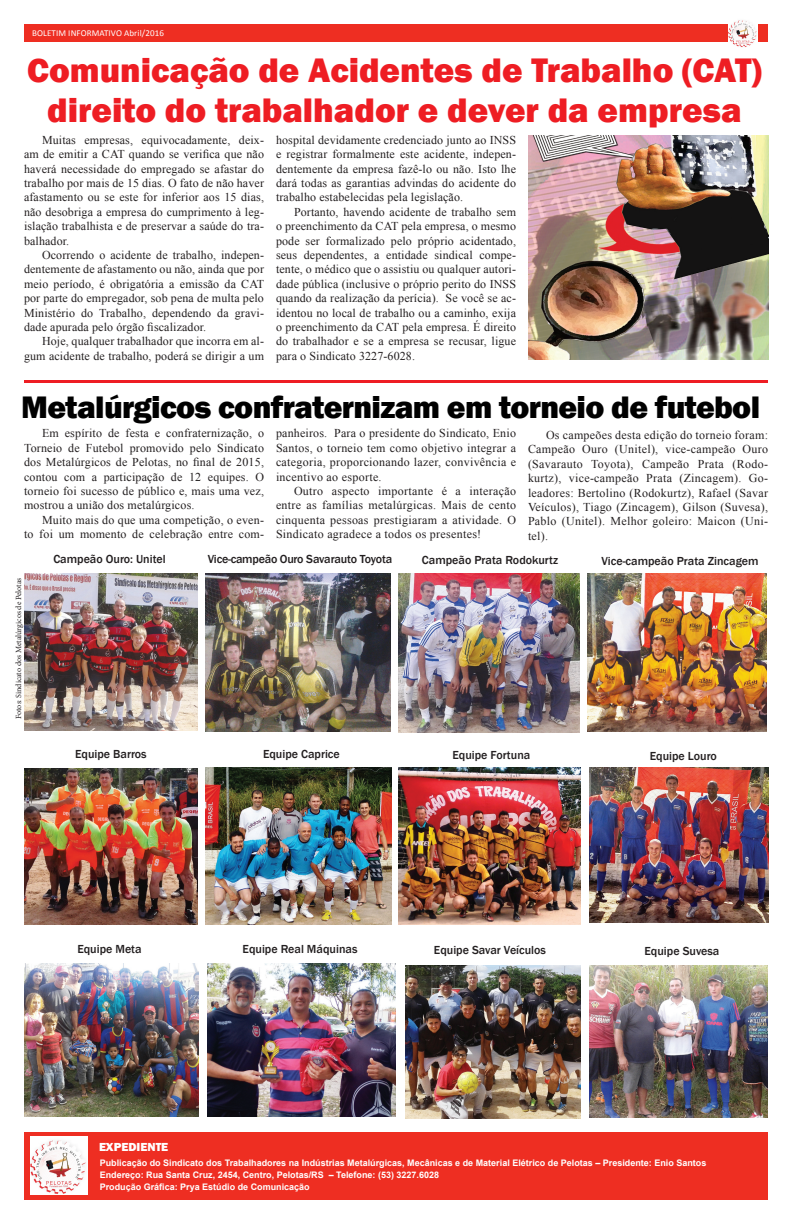
<style>
.page{position:relative;width:792px;height:1224px;background:#fff}
.page>*{position:absolute;margin:0;border:0;box-sizing:border-box;transform-origin:0 0}
.t1{font:800 35px "Franklin Gothic";color:#ee1d23}
.t2{font:800 32px "Franklin Gothic";letter-spacing:-.02em;color:#000}
.t3{font:12px/14.4px "Times New Roman";letter-spacing:.01em;color:#231f20;text-align:justify}
.t4{font:500 12px "Franklin Gothic";color:#231f20}
.t5{font:500 12px "Franklin Gothic";letter-spacing:-.02em;color:#231f20}
.t6{font:800 12px "Franklin Gothic";color:#fff}
.t7{font:700 9px "Arial";color:#fff}
.t8{font:9px "Calibri";letter-spacing:.01em;color:#fff}
.t9{font:8px "Minion Pro";color:#231f20}
</style>
<div class="page">
<div style="left:24px;top:1132px;width:744px;height:68px;background:#ee2e22"></div>
<div style="left:24px;top:24px;width:744px;height:18px;background:#ee2e22"></div>
<img style="left:399px;top:574px;width:181px;height:158px">
<img style="left:205px;top:573px;width:186px;height:158px">
<img style="left:25px;top:573px;width:173px;height:158px">
<hr style="left:24px;top:380px;width:744px;height:3px;background:#ee1d23">
<img style="left:587px;top:573px;width:180px;height:159px">
<img style="left:528px;top:135px;width:241px;height:225px">
<img style="left:31px;top:1137px;width:57px;height:58px">
<img style="left:728px;top:20px;width:29px;height:27px">
<img style="left:24px;top:769px;width:174px;height:156px">
<img style="left:206px;top:767px;width:186px;height:158px">
<img style="left:589px;top:767px;width:179px;height:156px">
<img style="left:399px;top:768px;width:182px;height:157px">
<img style="left:25px;top:964px;width:173px;height:152px">
<img style="left:405px;top:965px;width:176px;height:153px">
<img style="left:589px;top:966px;width:179px;height:152px">
<img style="left:207px;top:963px;width:189px;height:154px">
<p class="t8" style="left:32px;top:27px;width:133px">BOLETIM INFORMATIVO Abril/2016</p>
<p class="t1" style="left:27px;top:48px;width:736px">Comunicação de Acidentes de Trabalho (CAT)</p>
<p class="t1" style="left:47px;top:88px;width:696px">direito do trabalhador e dever da empresa</p>
<p class="t3" style="left:24px;top:132px;width:242px;text-indent:18px">Muitas empresas, equivocadamente, deix&shy;am de emitir a CAT quando se verifica que não haverá necessidade do empregado se afastar do trabalho por mais de 15 dias. O fato de não haver afastamento ou se este for inferior aos 15 dias, não desobriga a empresa do cumprimento à leg&shy;islação trabalhista e de preservar a saúde do tra&shy;balhador.</p>
<p class="t3" style="left:24px;top:248px;width:242px;text-indent:18px">Ocorrendo o acidente de trabalho, indepen&shy;dentemente de afastamento ou não, ainda que por meio período, é obrigatória a emissão da CAT por parte do empregador, sob pena de multa pelo Ministério do Trabalho, dependendo da gravi&shy;dade apurada pelo órgão fiscalizador.</p>
<p class="t3" style="left:24px;top:334px;width:242px;text-align:right">Hoje, qualquer trabalhador que incorra em al&shy;gum acidente de trabalho, poderá se dirigir a um</p>
<p class="t3" style="left:276px;top:132px;width:242px">hospital devidamente credenciado junto ao INSS e registrar formalmente este acidente, indepen&shy;dentemente da empresa fazê-lo ou não. Isto lhe dará todas as garantias advindas do acidente do trabalho estabelecidas pela legislação.</p>
<p class="t3" style="left:276px;top:204px;width:242px;text-indent:18px">Portanto, havendo acidente de trabalho sem o preenchimento da CAT pela empresa, o mesmo pode ser formalizado pelo próprio acidentado, seus dependentes, a entidade sindical compe&shy;tente, o médico que o assistiu ou qualquer autori&shy;dade pública (inclusive o próprio perito do INSS quando da realização da perícia). Se você se ac&shy;identou no local de trabalho ou a caminho, exija o preenchimento da CAT pela empresa. É direito do trabalhador e se a empresa se recusar, ligue para o Sindicato 3227-6028.</p>
<p class="t2" style="left:21px;top:386px;width:740px">Metalúrgicos confraternizam em torneio de futebol</p>
<p class="t3" style="left:24px;top:426px;width:242px;text-indent:18px">Em espírito de festa e confraternização, o Torneio de Futebol promovido pelo Sindicato dos Metalúrgicos de Pelotas, no final de 2015, contou com a participação de 12 equipes. O torneio foi sucesso de público e, mais uma vez, mostrou a união dos metalúrgicos.</p>
<p class="t3" style="left:24px;top:512px;width:241px;text-align:right">Muito mais do que uma competição, o even-<br>to foi um momento de celebração entre com-</p>
<p class="t3" style="left:276px;top:426px;width:242px">panheiros. Para o presidente do Sindicato, Enio Santos, o torneio tem como objetivo integrar a categoria, proporcionando lazer, convivência e incentivo ao esporte.</p>
<p class="t3" style="left:276px;top:484px;width:242px;text-indent:18px">Outro aspecto importante é a interação entre as famílias metalúrgicas. Mais de cento cinquenta pessoas prestigiaram a atividade. O Sindicato agradece a todos os presentes!</p>
<p class="t3" style="left:528px;top:428px;width:242px;text-indent:18px">Os campeões desta edição do torneio foram:<br>Campeão Ouro (Unitel), vice-campeão Ouro (Savarauto Toyota), Campeão Prata (Rodo&shy;kurtz), vice-campeão Prata (Zincagem). Go&shy;leadores: Bertolino (Rodokurtz), Rafael (Savar Veículos), Tiago (Zincagem), Gilson (Suvesa), Pablo (Unitel). Melhor goleiro: Maicon (Uni&shy;tel).</p>
<p class="t9" style="left:13px;top:719px;width:143px;rotate:-90deg">Fotos: Sindicato dos Metalúrgicos de Pelotas</p>
<p class="t4" style="left:53px;top:552px;width:114px">Campeão Ouro: Unitel</p>
<p class="t5" style="left:208px;top:552px;width:186px">Vice-campeão Ouro Savarauto Toyota</p>
<p class="t4" style="left:422px;top:553px;width:138px">Campeão Prata Rodokurtz</p>
<p class="t4" style="left:601px;top:554px;width:159px">Vice-campeão Prata Zincagem</p>
<p class="t4" style="left:75px;top:747px;width:73px">Equipe Barros</p>
<p class="t4" style="left:263px;top:747px;width:78px">Equipe Caprice</p>
<p class="t4" style="left:452px;top:748px;width:79px">Equipe Fortuna</p>
<p class="t4" style="left:650px;top:749px;width:69px">Equipe Louro</p>
<p class="t4" style="left:77px;top:942px;width:66px">Equipe Meta</p>
<p class="t4" style="left:243px;top:942px;width:116px">Equipe Real Máquinas</p>
<p class="t4" style="left:434px;top:943px;width:114px">Equipe Savar Veículos</p>
<p class="t4" style="left:645px;top:944px;width:76px">Equipe Suvesa</p>
<p class="t6" style="left:99px;top:1140px;width:71px">EXPEDIENTE</p>
<p class="t7" style="left:100px;top:1156px;width:608px">Publicação do Sindicato dos Trabalhadores na Indústrias Metalúrgicas, Mecânicas e de Material Elétrico de Pelotas – Presidente: Enio Santos</p>
<p class="t7" style="left:100px;top:1168px;width:341px">Endereço: Rua Santa Cruz, 2454, Centro, Pelotas/RS – Telefone: (53) 3227.6028</p>
<p class="t7" style="left:100px;top:1180px;width:212px">Produção Gráfica: Prya Estúdio de Comunicação</p>
</div>
